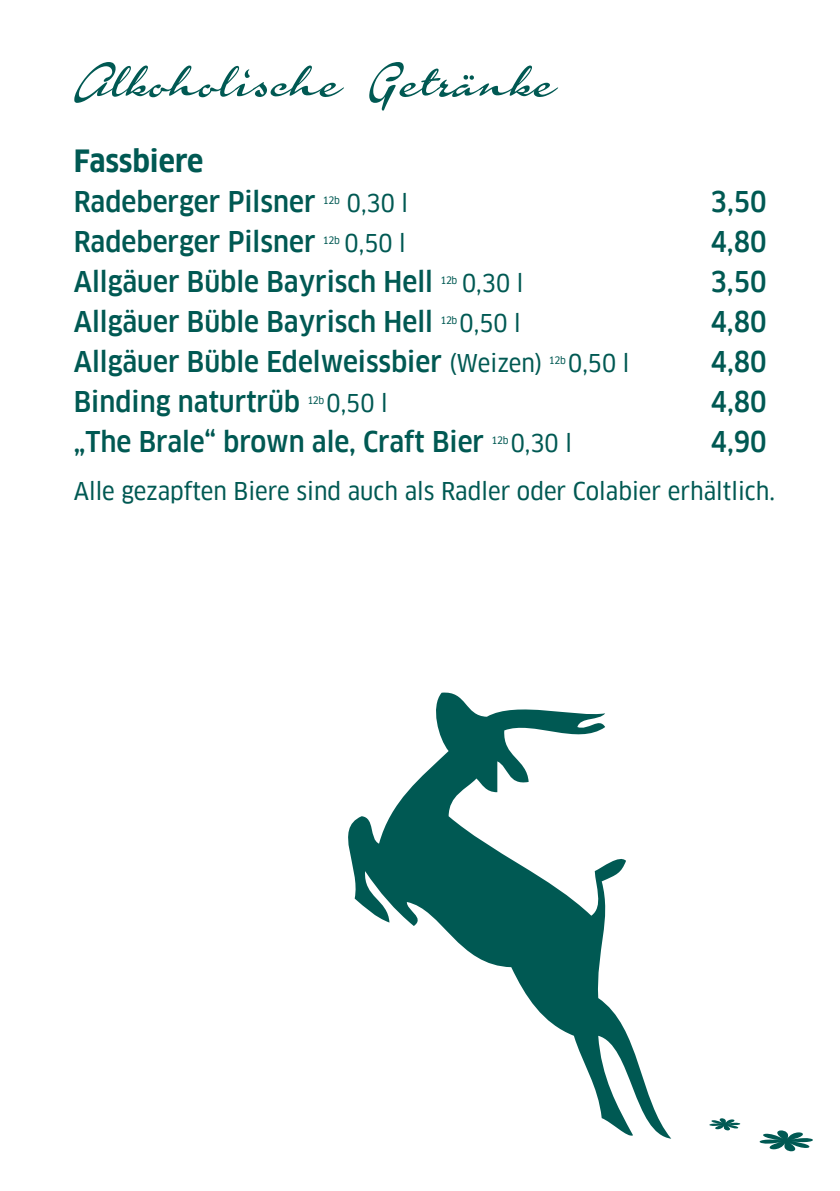
<style>
.page{position:relative;width:840px;height:1191px;background:#fff}
.page>*{position:absolute;margin:0;border:0;box-sizing:border-box;transform-origin:0 0}
.t1{font:52px "Calendary Hands PERSONALUSEDEMO";color:#005953}
.t2{font:700 30px "Clan Narrow";color:#005953}
.t3{font:500 28px "Clan Narrow";color:#005953}
.t4{font:24px "Clan Narrow News";color:#005953}
.t5{font:10px "Clan Narrow News";letter-spacing:-.025em;color:#005953}
.s1{font-family:"Clan Narrow News";font-weight:400;font-size:24px}
</style>
<div class="page">
<svg style="left:348px;top:692px;width:323px;height:446px"></svg>
<svg style="left:709px;top:1118px;width:31px;height:12px"></svg>
<svg style="left:759px;top:1130px;width:53px;height:21px"></svg>
<h1 class="t1" style="left:74px;top:47px;width:484px">Alkoholische Getränke</h1>
<p class="t2" style="left:74px;top:144px;width:131px">Fassbiere</p>
<p class="t3" style="left:74px;top:186px;width:243px">Radeberger Pilsner</p>
<p class="t5" style="left:323px;top:195px;width:18px">12b</p>
<p class="t4" style="left:346px;top:190px;width:63px">0,30 l</p>
<p class="t3" style="left:710px;top:186px;width:58px">3,50</p>
<p class="t3" style="left:74px;top:226px;width:243px">Radeberger Pilsner</p>
<p class="t5" style="left:323px;top:235px;width:18px">12b</p>
<p class="t4" style="left:344px;top:230px;width:63px">0,50 l</p>
<p class="t3" style="left:710px;top:226px;width:58px">4,80</p>
<p class="t3" style="left:74px;top:266px;width:360px">Allgäuer Büble Bayrisch Hell</p>
<p class="t5" style="left:440px;top:275px;width:18px">12b</p>
<p class="t4" style="left:462px;top:270px;width:63px">0,30 l</p>
<p class="t3" style="left:710px;top:266px;width:58px">3,50</p>
<p class="t3" style="left:74px;top:306px;width:360px">Allgäuer Büble Bayrisch Hell</p>
<p class="t5" style="left:440px;top:315px;width:18px">12b</p>
<p class="t4" style="left:459px;top:310px;width:63px">0,50 l</p>
<p class="t3" style="left:710px;top:306px;width:58px">4,80</p>
<p class="t3" style="left:74px;top:346px;width:470px">Allgäuer Büble Edelweissbier <span class="s1">(Weizen)</span></p>
<p class="t5" style="left:548px;top:355px;width:18px">12b</p>
<p class="t4" style="left:568px;top:350px;width:63px">0,50 l</p>
<p class="t3" style="left:710px;top:346px;width:58px">4,80</p>
<p class="t3" style="left:74px;top:386px;width:228px">Binding naturtrüb</p>
<p class="t5" style="left:307px;top:395px;width:18px">12b</p>
<p class="t4" style="left:326px;top:390px;width:63px">0,50 l</p>
<p class="t3" style="left:710px;top:386px;width:58px">4,80</p>
<p class="t3" style="left:74px;top:426px;width:412px">„The Brale“ brown ale, Craft Bier</p>
<p class="t5" style="left:491px;top:435px;width:18px">12b</p>
<p class="t4" style="left:510px;top:430px;width:63px">0,30 l</p>
<p class="t3" style="left:710px;top:426px;width:58px">4,90</p>
<p class="t4" style="left:74px;top:478px;width:702px">Alle gezapften Biere sind auch als Radler oder Colabier erhältlich.</p>
</div>
